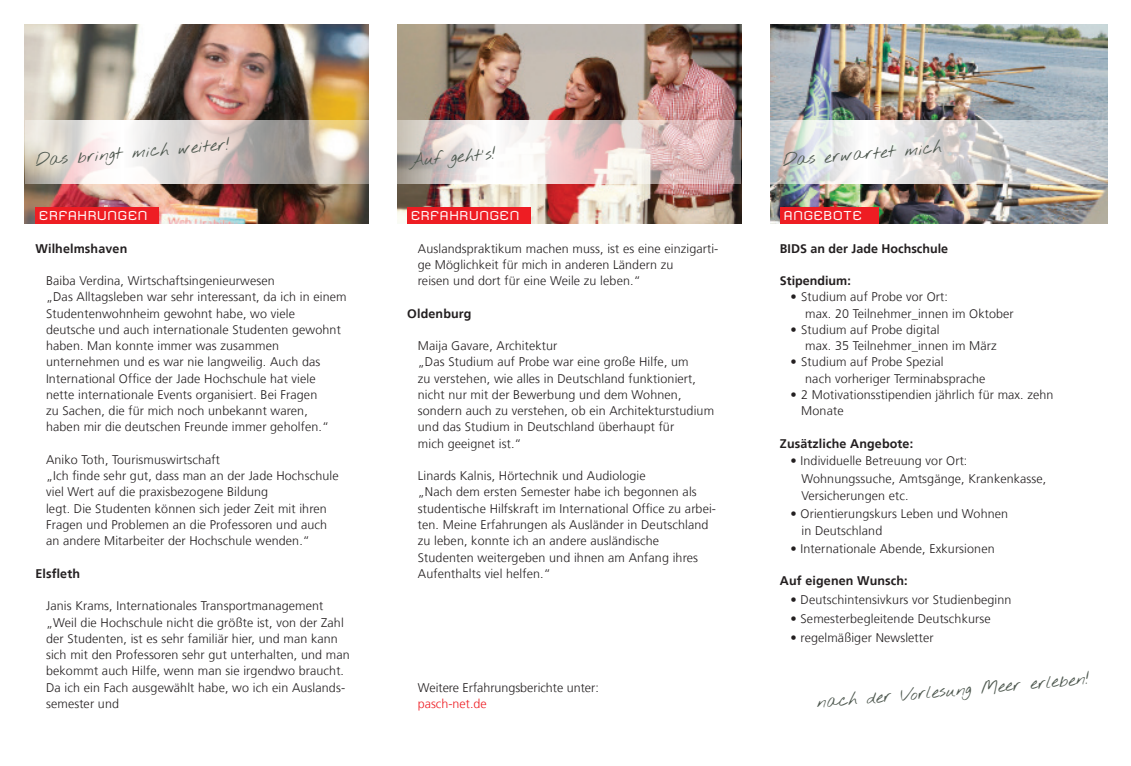
<style>
.page{position:relative;width:1131px;height:766px;background:#fff}
.page>*{position:absolute;margin:0;border:0;box-sizing:border-box;transform-origin:0 0}
.Handschrift{font:17.5px "Nothing You Could Do";color:#4f5950}
.Fließtext{font:300 12.5px/16.2px "NDS Frutiger";letter-spacing:.01em;color:#231f20}
.Fließtext-ÜS{font:300 12.5px/16.2px "NDS Frutiger";letter-spacing:.01em;color:#231f20}
.Fließtext-ÜS-2{font:700 12.5px "NDS Frutiger";letter-spacing:.01em;color:#231f20}
.Aufzählung{font:300 12.5px "NDS Frutiger";letter-spacing:.01em;color:#231f20}
.Seiten-ÜS{font:12.5px "Armada";letter-spacing:.01em;color:#fff}
.Fließtext-2{font:300 12.5px "NDS Frutiger";color:#ee1d23}
</style>
<div class="page">
<img style="left:770px;top:25px;width:337px;height:198px">
<img style="left:25px;top:25px;width:344px;height:198px">
<svg style="left:770px;top:120px;width:338px;height:64px"></svg>
<div style="left:35px;top:207px;width:123px;height:16px;background:#ee1d23"></div>
<img style="left:397px;top:25px;width:344px;height:198px">
<svg style="left:25px;top:120px;width:344px;height:64px"></svg>
<svg style="left:397px;top:120px;width:344px;height:64px"></svg>
<div style="left:407px;top:207px;width:123px;height:16px;background:#ee1d23"></div>
<div style="left:780px;top:207px;width:98px;height:16px;background:#ee1d23"></div>
<p class="Handschrift" style="left:34px;top:150px;width:197px;rotate:-5deg">Das bringt mich weiter!</p>
<p class="Seiten-ÜS" style="left:39px;top:208px;width:110px">ERFAHRUNGEN</p>
<p class="Fließtext-ÜS-2" style="left:35px;top:241px;width:93px">Wilhelmshaven</p>
<p class="Fließtext" style="left:46px;top:273px;width:230px">Baiba Verdina, Wirtschaftsingenieurwesen</p>
<p class="Fließtext" style="left:46px;top:289px;width:302px">„Das Alltagsleben war sehr interessant, da ich in einem<br>Studentenwohnheim gewohnt habe, wo viele</p>
<p class="Fließtext" style="left:46px;top:321px;width:296px">deutsche und auch internationale Studenten gewohnt haben. Man konnte immer was zusammen</p>
<p class="Fließtext" style="left:46px;top:354px;width:276px">unternehmen und es war nie langweilig. Auch das</p>
<p class="Fließtext" style="left:46px;top:370px;width:271px">International Office der Jade Hochschule hat viele</p>
<p class="Fließtext" style="left:46px;top:386px;width:273px">nette internationale Events organisiert. Bei Fragen</p>
<p class="Fließtext" style="left:46px;top:403px;width:263px">zu Sachen, die für mich noch unbekannt waren,</p>
<p class="Fließtext" style="left:46px;top:419px;width:284px">haben mir die deutschen Freunde immer geholfen.“</p>
<p class="Fließtext" style="left:46px;top:451px;width:175px">Aniko Toth, Tourismuswirtschaft</p>
<p class="Fließtext" style="left:46px;top:468px;width:294px">„Ich finde sehr gut, dass man an der Jade Hochschule viel Wert auf die praxisbezogene Bildung</p>
<p class="Fließtext" style="left:46px;top:500px;width:282px">legt. Die Studenten können sich jeder Zeit mit ihren</p>
<p class="Fließtext" style="left:46px;top:516px;width:282px">Fragen und Problemen an die Professoren und auch</p>
<p class="Fließtext" style="left:46px;top:533px;width:265px">an andere Mitarbeiter der Hochschule wenden.“</p>
<p class="Fließtext-ÜS-2" style="left:35px;top:566px;width:46px">Elsfleth</p>
<p class="Fließtext-ÜS" style="left:46px;top:598px;width:279px">Janis Krams, Internationales Transportmanagement</p>
<p class="Fließtext-ÜS" style="left:46px;top:614px;width:305px">„Weil die Hochschule nicht die größte ist, von der Zahl der Studenten, ist es sehr familiär hier, und man kann sich mit den Professoren sehr gut unterhalten, und man bekommt auch Hilfe, wenn man sie irgendwo braucht.<br>Da ich ein Fach ausgewählt habe, wo ich ein Auslands&shy;semester und</p>
<p class="Handschrift" style="left:408px;top:150px;width:88px;rotate:-5deg">Auf geht's!</p>
<p class="Handschrift" style="left:781px;top:150px;width:161px;rotate:-5deg">Das erwartet mich</p>
<p class="Seiten-ÜS" style="left:411px;top:208px;width:110px">ERFAHRUNGEN</p>
<p class="Seiten-ÜS" style="left:783px;top:208px;width:80px">ANGEBOTE</p>
<p class="Fließtext-ÜS" style="left:418px;top:240px;width:302px">Auslandspraktikum machen muss, ist es eine einzigarti&shy;ge Möglichkeit für mich in anderen Ländern zu</p>
<p class="Fließtext-ÜS" style="left:418px;top:273px;width:224px">reisen und dort für eine Weile zu leben.“</p>
<p class="Fließtext-ÜS-2" style="left:407px;top:306px;width:66px">Oldenburg</p>
<p class="Fließtext" style="left:418px;top:338px;width:141px">Maija Gavare, Architektur</p>
<p class="Fließtext" style="left:418px;top:354px;width:272px">„Das Studium auf Probe war eine große Hilfe, um</p>
<p class="Fließtext" style="left:418px;top:370px;width:279px">zu verstehen, wie alles in Deutschland funktioniert,</p>
<p class="Fließtext" style="left:418px;top:386px;width:265px">nicht nur mit der Bewerbung und dem Wohnen,</p>
<p class="Fließtext" style="left:418px;top:403px;width:298px">sondern auch zu verstehen, ob ein Architekturstudium und das Studium in Deutschland überhaupt für</p>
<p class="Fließtext" style="left:418px;top:435px;width:105px">mich geeignet ist.“</p>
<p class="Fließtext" style="left:418px;top:468px;width:229px">Linards Kalnis, Hörtechnik und Audiologie</p>
<p class="Fließtext" style="left:418px;top:484px;width:280px">„Nach dem ersten Semester habe ich begonnen als</p>
<p class="Fließtext" style="left:418px;top:500px;width:300px">studentische Hilfskraft im International Office zu arbei&shy;ten. Meine Erfahrungen als Ausländer in Deutschland zu leben, konnte ich an andere ausländische</p>
<p class="Fließtext" style="left:418px;top:549px;width:281px">Studenten weitergeben und ihnen am Anfang ihres</p>
<p class="Fließtext" style="left:418px;top:565px;width:134px">Aufenthalts viel helfen.“</p>
<p class="Fließtext" style="left:418px;top:679px;width:182px">Weitere Erfahrungsberichte unter:</p>
<p class="Fließtext-2" style="left:418px;top:696px;width:70px">pasch-net.de</p>
<p class="Fließtext-ÜS-2" style="left:780px;top:241px;width:170px">BIDS an der Jade Hochschule</p>
<p class="Fließtext-ÜS-2" style="left:780px;top:273px;width:72px">Stipendium:</p>
<p class="Fließtext-ÜS" style="left:790px;top:289px;width:159px">• Studium auf Probe vor Ort:</p>
<p class="Aufzählung" style="left:805px;top:306px;width:210px">max. 20 Teilnehmer_innen im Oktober</p>
<p class="Fließtext-ÜS" style="left:790px;top:321px;width:150px">• Studium auf Probe digital</p>
<p class="Aufzählung" style="left:805px;top:338px;width:193px">max. 35 Teilnehmer_innen im März</p>
<p class="Fließtext-ÜS" style="left:790px;top:354px;width:155px">• Studium auf Probe Spezial</p>
<p class="Aufzählung" style="left:805px;top:371px;width:182px">nach vorheriger Terminabsprache</p>
<p class="Fließtext-ÜS" style="left:790px;top:386px;width:264px">• 2 Motivationsstipendien jährlich für max. zehn</p>
<p class="Aufzählung" style="left:801px;top:403px;width:44px">Monate</p>
<p class="Fließtext-ÜS-2" style="left:780px;top:436px;width:135px">Zusätzliche Angebote:</p>
<p class="Fließtext-ÜS" style="left:790px;top:453px;width:178px">• Individuelle Betreuung vor Ort:</p>
<p class="Fließtext-ÜS" style="left:801px;top:470px;width:246px">Wohnungssuche, Amtsgänge, Krankenkasse,</p>
<p class="Fließtext-ÜS" style="left:801px;top:488px;width:109px">Versicherungen etc.</p>
<p class="Fließtext-ÜS" style="left:790px;top:505px;width:219px">• Orientierungskurs Leben und Wohnen</p>
<p class="Fließtext-ÜS" style="left:801px;top:523px;width:82px">in Deutschland</p>
<p class="Fließtext-ÜS" style="left:790px;top:540px;width:205px">• Internationale Abende, Exkursionen</p>
<p class="Fließtext-ÜS-2" style="left:780px;top:573px;width:129px">Auf eigenen Wunsch:</p>
<p class="Fließtext-ÜS" style="left:790px;top:591px;width:222px">• Deutschintensivkurs vor Studienbeginn</p>
<p class="Fließtext-ÜS" style="left:790px;top:610px;width:201px">• Semesterbegleitende Deutschkurse</p>
<p class="Fließtext-ÜS" style="left:790px;top:629px;width:145px">• regelmäßiger Newsletter</p>
<p class="Handschrift" style="left:815px;top:691px;width:276px;rotate:-5deg">nach der Vorlesung Meer erleben!</p>
</div>
